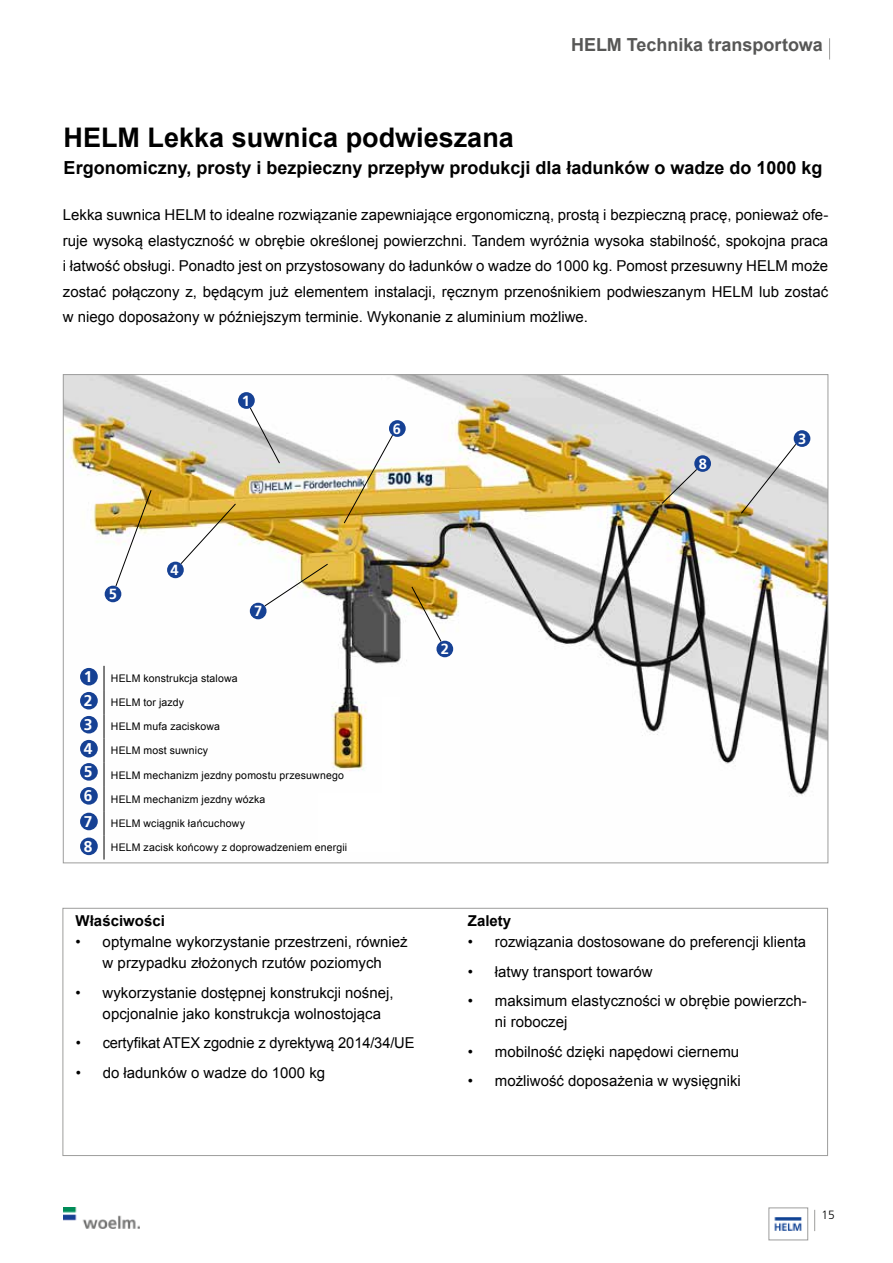
<style>
.page{position:relative;width:893px;height:1263px;background:#fff}
.page>*{position:absolute;margin:0;border:0;box-sizing:border-box;transform-origin:0 0}
.t1{font:700 27px "Arial";color:#000}
.t2{font:700 18px "Arial";color:#000}
.t3{font:700 18px "Arial";color:#575756}
.t4{font:700 15.6px "Frutiger LT";color:#fff}
.t5{font:15px/25.5px "Arial";color:#000}
.t6{font:700 15px "Arial";color:#000}
.t7{font:700 14.7px "Frutiger LT";color:#fff}
.t8{font:300 12px "Frutiger LT";color:#000}
.t9{font:10.5px "Arial";letter-spacing:.015em;color:#000}
</style>
<div class="page">
<svg style="left:814px;top:1210px;width:1px;height:21px"></svg>
<img style="left:774px;top:1217px;width:28px;height:14px">
<div style="left:769px;top:1208px;width:39px;height:32px;border:1px solid #9d9d9c"></div>
<img style="left:64px;top:1208px;width:75px;height:21px">
<svg style="left:829px;top:38px;width:1px;height:22px"></svg>
<img style="left:65px;top:376px;width:761px;height:484px">
<svg style="left:249px;top:407px;width:31px;height:57px"></svg>
<svg style="left:411px;top:586px;width:31px;height:56px"></svg>
<img style="left:343px;top:434px;width:50px;height:90px">
<svg style="left:180px;top:503px;width:56px;height:61px"></svg>
<svg style="left:661px;top:469px;width:37px;height:35px"></svg>
<svg style="left:740px;top:443px;width:57px;height:71px"></svg>
<img style="left:115px;top:489px;width:37px;height:98px">
<svg style="left:264px;top:563px;width:64px;height:44px"></svg>
<div style="left:238px;top:392px;width:17px;height:17px;background:#164194;border-radius:50%"></div>
<div style="left:389px;top:420px;width:17px;height:17px;background:#164194;border-radius:50%"></div>
<div style="left:436px;top:641px;width:17px;height:16px;background:#164194;border-radius:50%"></div>
<div style="left:694px;top:455px;width:17px;height:17px;background:#164194;border-radius:50%"></div>
<div style="left:794px;top:430px;width:16px;height:17px;background:#164194;border-radius:50%"></div>
<div style="left:250px;top:603px;width:17px;height:16px;background:#164194;border-radius:50%"></div>
<div style="left:167px;top:562px;width:17px;height:16px;background:#164194;border-radius:50%"></div>
<div style="left:105px;top:586px;width:16px;height:16px;background:#164194;border-radius:50%"></div>
<div style="left:63px;top:908px;width:765px;height:248px;border:1px solid #9d9d9c"></div>
<div style="left:80px;top:668px;width:18px;height:17px;background:#164194;border-radius:50%"></div>
<div style="left:80px;top:740px;width:18px;height:17px;background:#164194;border-radius:50%"></div>
<div style="left:80px;top:813px;width:18px;height:17px;background:#164194;border-radius:50%"></div>
<div style="left:80px;top:692px;width:18px;height:17px;background:#164194;border-radius:50%"></div>
<div style="left:80px;top:763px;width:18px;height:18px;background:#164194;border-radius:50%"></div>
<div style="left:80px;top:837px;width:18px;height:18px;background:#164194;border-radius:50%"></div>
<div style="left:80px;top:716px;width:18px;height:17px;background:#164194;border-radius:50%"></div>
<div style="left:80px;top:787px;width:18px;height:18px;background:#164194;border-radius:50%"></div>
<div style="left:319px;top:697px;width:81px;height:155px;background:#fff"></div>
<img style="left:316px;top:669px;width:65px;height:123px">
<svg style="left:104px;top:666px;width:1px;height:193px"></svg>
<p class="t3" style="left:571px;top:33px;width:253px">HELM Technika transportowa</p>
<h1 class="t1" style="left:64px;top:120px;width:452px">HELM Lekka suwnica podwieszana</h1>
<p class="t2" style="left:64px;top:156px;width:760px">Ergonomiczny, prosty i bezpieczny przepływ produkcji dla ładunków o wadze do 1000 kg</p>
<p class="t5" style="left:63px;top:202px;width:767px;text-align:justify">Lekka suwnica HELM to idealne rozwiązanie zapewniające ergonomiczną, prostą i bezpieczną pracę, ponieważ ofe&shy;ruje wysoką elastyczność w obrębie określonej powierzchni. Tandem wyróżnia wysoka stabilność, spokojna praca i łatwość obsługi. Ponadto jest on przystosowany do ładunków o wadze do 1000 kg. Pomost przesuwny HELM może zostać połączony z, będącym już elementem instalacji, ręcznym przenośnikiem podwieszanym HELM lub zostać w niego doposażony w późniejszym terminie. Wykonanie z aluminium możliwe.</p>
<p class="t7" style="left:242px;top:392px;width:10px">1</p>
<p class="t7" style="left:393px;top:420px;width:10px">6</p>
<p class="t7" style="left:699px;top:455px;width:10px">8</p>
<p class="t7" style="left:798px;top:430px;width:10px">3</p>
<p class="t7" style="left:109px;top:585px;width:10px">5</p>
<p class="t7" style="left:171px;top:561px;width:10px">4</p>
<p class="t7" style="left:254px;top:602px;width:10px">7</p>
<p class="t4" style="left:84px;top:667px;width:10px">1</p>
<p class="t4" style="left:84px;top:691px;width:10px">2</p>
<p class="t4" style="left:84px;top:715px;width:10px">3</p>
<p class="t4" style="left:84px;top:739px;width:10px">4</p>
<p class="t4" style="left:84px;top:762px;width:10px">5</p>
<p class="t4" style="left:84px;top:786px;width:10px">6</p>
<p class="t4" style="left:84px;top:812px;width:10px">7</p>
<p class="t4" style="left:84px;top:837px;width:10px">8</p>
<p class="t9" style="left:111px;top:671px;width:128px">HELM konstrukcja stalowa</p>
<p class="t9" style="left:111px;top:695px;width:75px">HELM tor jazdy</p>
<p class="t9" style="left:111px;top:720px;width:110px">HELM mufa zaciskowa</p>
<p class="t9" style="left:111px;top:744px;width:99px">HELM most suwnicy</p>
<p class="t9" style="left:111px;top:768px;width:235px">HELM mechanizm jezdny pomostu przesuwnego</p>
<p class="t9" style="left:111px;top:792px;width:156px">HELM mechanizm jezdny wózka</p>
<p class="t9" style="left:111px;top:816px;width:136px">HELM wciągnik łańcuchowy</p>
<p class="t9" style="left:111px;top:841px;width:238px">HELM zacisk końcowy z doprowadzeniem energii</p>
<p class="t6" style="left:76px;top:911px;width:91px">Właściwości</p>
<p class="t5" style="left:76px;top:932px;width:334px;line-height:21px;text-align:center">• optymalne wykorzystanie przestrzeni, również w przypadku złożonych rzutów poziomych</p>
<p class="t5" style="left:103px;top:982px;width:292px;line-height:21px;text-indent:-27px">• wykorzystanie dostępnej konstrukcji nośnej, opcjonalnie jako konstrukcja wolnostojąca</p>
<p class="t5" style="left:76px;top:1030px;width:340px">• certyfikat ATEX zgodnie z dyrektywą 2014/34/UE</p>
<p class="t5" style="left:76px;top:1060px;width:251px">• do ładunków o wadze do 1000 kg</p>
<p class="t7" style="left:441px;top:640px;width:10px">2</p>
<p class="t6" style="left:468px;top:911px;width:45px">Zalety</p>
<p class="t5" style="left:468px;top:929px;width:340px">• rozwiązania dostosowane do preferencji klienta</p>
<p class="t5" style="left:468px;top:959px;width:186px">• łatwy transport towarów</p>
<p class="t5" style="left:495px;top:991px;width:313px;line-height:21px;text-indent:-27px">• maksimum elastyczności w obrębie powierzch&shy;ni roboczej</p>
<p class="t5" style="left:468px;top:1039px;width:273px">• mobilność dzięki napędowi ciernemu</p>
<p class="t5" style="left:468px;top:1068px;width:274px">• możliwość doposażenia w wysięgniki</p>
<p class="t8" style="left:821px;top:1208px;width:15px">15</p>
</div>
